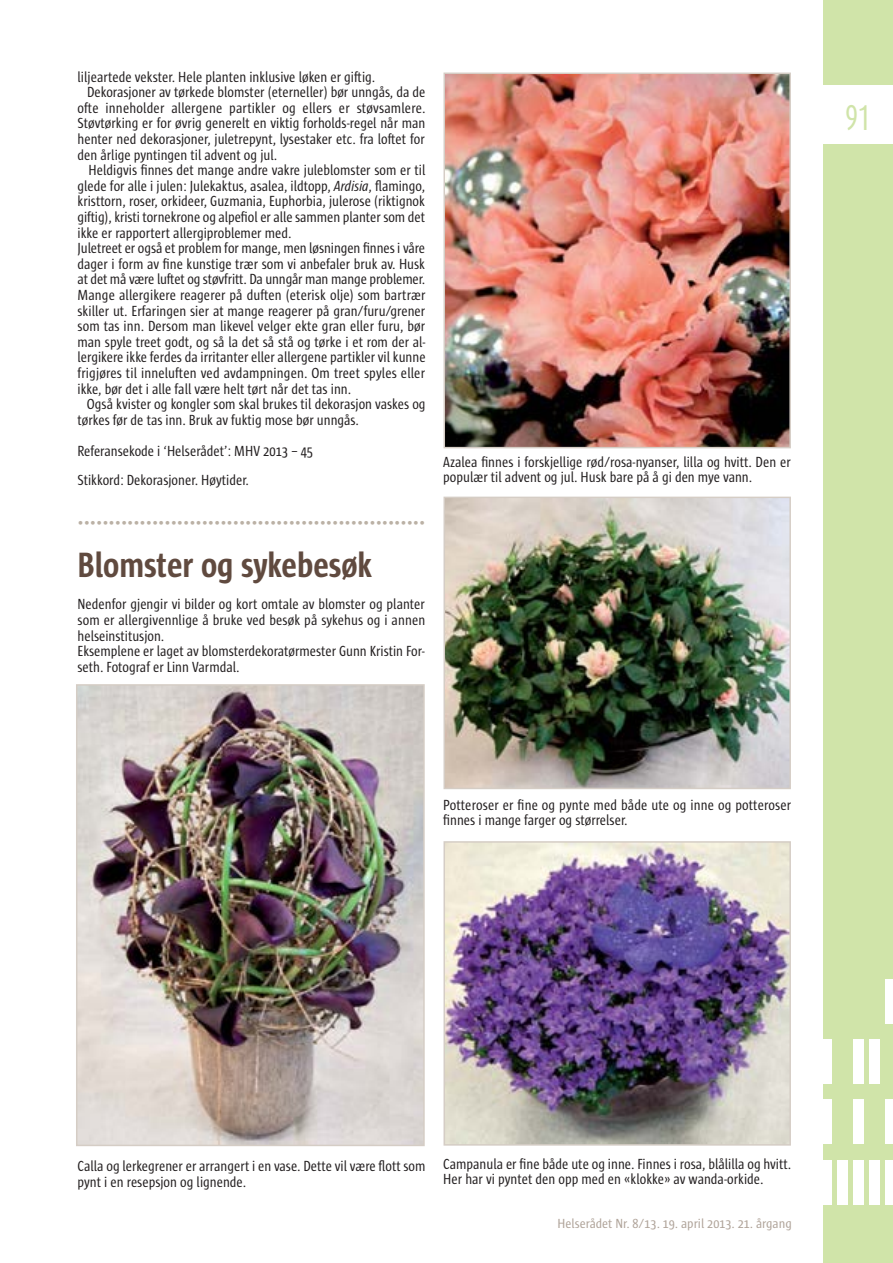
<style>
.page{position:relative;width:893px;height:1263px;background:#fff}
.page>*{position:absolute;margin:0;border:0;box-sizing:border-box;transform-origin:0 0}
.t1{font:700 36px "Sun Cd";color:#604a3f}
.t2{font:36px "Dax Condensed";color:#d0e4a9;scale:.8 1}
.t3{font:15px/15.6px "Sun Cd";color:#231f20}
.t4{font:15px "Sun Cd";color:#bbb1a5}
.t5{font:13.5px "Sun Cd";color:#b0a49a;scale:1.07 1}
.s1{font-style:italic}
</style>
<div class="page">
<div style="left:824px;top:0;width:69px;height:1263px;background:#d0e4a9"></div>
<div style="left:886px;top:979px;width:7px;height:45px;background:#fff"></div>
<div style="left:886px;top:1099px;width:7px;height:45px;background:#fff"></div>
<div style="left:886px;top:1160px;width:7px;height:45px;background:#fff"></div>
<div style="left:870px;top:1039px;width:10px;height:45px;background:#fff"></div>
<div style="left:870px;top:1160px;width:10px;height:45px;background:#fff"></div>
<div style="left:837px;top:1160px;width:11px;height:45px;background:#fff"></div>
<div style="left:853px;top:1039px;width:11px;height:45px;background:#fff"></div>
<div style="left:853px;top:1099px;width:11px;height:45px;background:#fff"></div>
<div style="left:853px;top:1160px;width:11px;height:45px;background:#fff"></div>
<div style="left:821px;top:1039px;width:11px;height:45px;background:#fff"></div>
<div style="left:821px;top:1099px;width:11px;height:45px;background:#fff"></div>
<div style="left:821px;top:1160px;width:11px;height:45px;background:#fff"></div>
<div style="left:797px;top:85px;width:96px;height:58px;background:#fff"></div>
<img style="left:79px;top:687px;width:343px;height:456px">
<div style="left:76px;top:684px;width:349px;height:462px;border:2px solid #d5cdc5"></div>
<img style="left:446px;top:76px;width:342px;height:369px">
<div style="left:443px;top:73px;width:348px;height:375px;border:2px solid #d5cdc5"></div>
<img style="left:446px;top:500px;width:342px;height:286px">
<div style="left:443px;top:497px;width:348px;height:292px;border:2px solid #d5cdc5"></div>
<img style="left:446px;top:844px;width:342px;height:298px">
<div style="left:443px;top:841px;width:348px;height:304px;border:2px solid #d5cdc5"></div>
<p class="t3" style="left:78px;top:70px;width:299px">liljeartede vekster. Hele planten inklusive løken er giftig.</p>
<p class="t3" style="left:87px;top:85px;width:340px">Dekorasjoner av tørkede blomster (eterneller) bør unngås, da de</p>
<p class="t3" style="left:78px;top:101px;width:349px">ofte inneholder allergene partikler og ellers er støvsamlere.</p>
<p class="t3" style="left:78px;top:117px;width:349px">Støvtørking er for øvrig generelt en viktig forholds-regel når man</p>
<p class="t3" style="left:78px;top:132px;width:349px">henter ned dekorasjoner, juletrepynt, lysestaker etc. fra loftet for</p>
<p class="t3" style="left:78px;top:148px;width:201px">den årlige pyntingen til advent og jul.</p>
<p class="t3" style="left:89px;top:163px;width:338px">Heldigvis finnes det mange andre vakre juleblomster som er til</p>
<p class="t3" style="left:78px;top:179px;width:349px">glede for alle i julen: Julekaktus, asalea, ildtopp, <span class="s1">Ardisia</span>, flamingo,</p>
<p class="t3" style="left:78px;top:195px;width:349px">kristtorn, roser, orkideer, Guzmania, Euphorbia, julerose (riktignok</p>
<p class="t3" style="left:78px;top:210px;width:349px">giftig), kristi tornekrone og alpefiol er alle sammen planter som det</p>
<p class="t3" style="left:78px;top:226px;width:215px">ikke er rapportert allergiproblemer med.</p>
<p class="t3" style="left:78px;top:241px;width:349px">Juletreet er også et problem for mange, men løsningen finnes i våre</p>
<p class="t3" style="left:78px;top:257px;width:349px">dager i form av fine kunstige trær som vi anbefaler bruk av. Husk</p>
<p class="t3" style="left:78px;top:273px;width:349px">at det må være luftet og støvfritt. Da unngår man mange problemer.</p>
<p class="t3" style="left:78px;top:288px;width:349px">Mange allergikere reagerer på duften (eterisk olje) som bartrær</p>
<p class="t3" style="left:78px;top:304px;width:349px">skiller ut. Erfaringen sier at mange reagerer på gran/furu/grener</p>
<p class="t3" style="left:78px;top:319px;width:349px">som tas inn. Dersom man likevel velger ekte gran eller furu, bør</p>
<p class="t3" style="left:78px;top:335px;width:349px">man spyle treet godt, og så la det så stå og tørke i et rom der al-</p>
<p class="t3" style="left:78px;top:351px;width:350px">lergikere ikke ferdes da irritanter eller allergene partikler vil kunne</p>
<p class="t3" style="left:78px;top:366px;width:349px">frigjøres til inneluften ved avdampningen. Om treet spyles eller</p>
<p class="t3" style="left:78px;top:382px;width:275px">ikke, bør det i alle fall være helt tørt når det tas inn.</p>
<p class="t3" style="left:87px;top:397px;width:340px">Også kvister og kongler som skal brukes til dekorasjon vaskes og</p>
<p class="t3" style="left:78px;top:413px;width:283px">tørkes før de tas inn. Bruk av fuktig mose bør unngås.</p>
<p class="t3" style="left:78px;top:437px;width:237px;line-height:29.1px">Referansekode i ‘Helserådet’: MHV 2013 – 45<br>Stikkord: Dekorasjoner. Høytider.</p>
<p class="t4" style="left:78px;top:517px;width:349px">••••••••••••••••••••••••••••••••••••••••••••••••••••••••</p>
<h1 class="t1" style="left:78px;top:552px;width:296px">Blomster og sykebesøk</h1>
<p class="t3" style="left:78px;top:598px;width:349px">Nedenfor gjengir vi bilder og kort omtale av blomster og planter som er allergivennlige å bruke ved besøk på sykehus og i annen helseinstitusjon.<br>Eksemplene er laget av blomsterdekoratørmester Gunn Kristin For&shy;seth. Fotograf er Linn Varmdal.</p>
<p class="t3" style="left:443px;top:455px;width:349px">Azalea finnes i forskjellige rød/rosa-nyanser, lilla og hvitt. Den er populær til advent og jul. Husk bare på å gi den mye vann.</p>
<p class="t3" style="left:443px;top:798px;width:349px">Potteroser er fine og pynte med både ute og inne og potteroser finnes i mange farger og størrelser.</p>
<h1 class="t2" style="left:845px;top:100px;width:34px">91</h1>
<p class="t3" style="left:78px;top:1159px;width:349px">Calla og lerkegrener er arrangert i en vase. Dette vil være flott som pynt i en resepsjon og lignende.</p>
<p class="t3" style="left:443px;top:1157px;width:349px">Campanula er fine både ute og inne. Finnes i rosa, blålilla og hvitt.<br>Her har vi pyntet den opp med en «klokke» av wanda-orkide.</p>
<p class="t5" style="left:557px;top:1218px;width:220px">Helserådet Nr. 8/13. 19. april 2013. 21. årgang</p>
</div>
